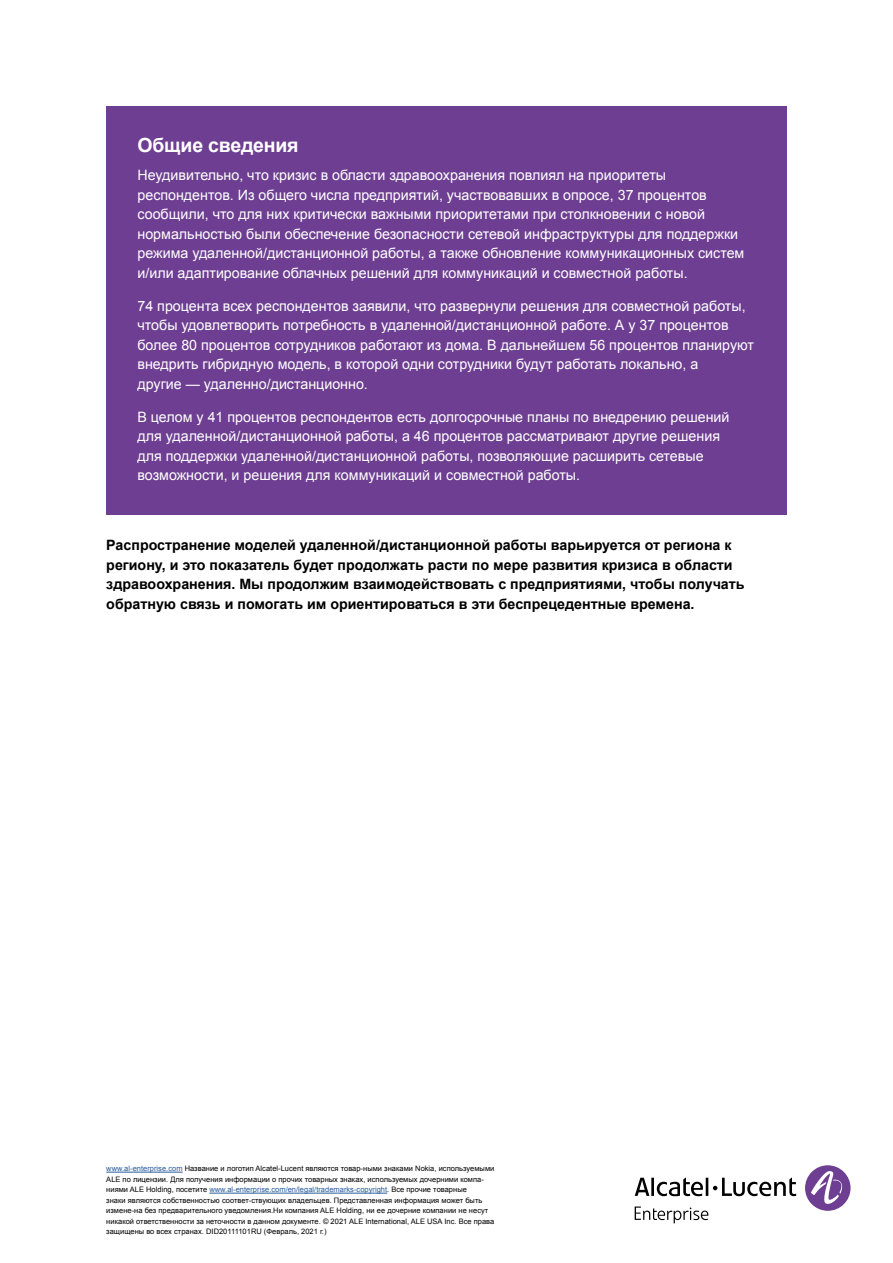
<style>
.page{position:relative;width:893px;height:1263px;background:#fff}
.page>*{position:absolute;margin:0;border:0;box-sizing:border-box;transform-origin:0 0}
.t1{font:700 19.5px "Arial";letter-spacing:-.01em;color:#fff}
.t2{font:14.25px/19.5px "Arial";color:#fff}
.t3{font:700 14.25px/19.5px "Arial";color:#000}
.t4{font:7.5px/10.5px "Arial";letter-spacing:.005em;color:#000}
.s1{font-weight:400;color:#fff}
.s2{color:#275b9b}
</style>
<div class="page">
<div style="left:805px;top:1165px;width:45px;height:46px;background:#6d3e91;border-radius:50%"></div>
<svg style="left:811px;top:1171px;width:34px;height:34px"></svg>
<svg style="left:635px;top:1177px;width:161px;height:19px"></svg>
<svg style="left:635px;top:1206px;width:73px;height:17px"></svg>
<hr style="left:106px;top:1172px;width:77px;height:1px;background:#275b9b">
<hr style="left:209px;top:1193px;width:178px;height:1px;background:#275b9b">
<div style="left:106px;top:106px;width:681px;height:408px;background:#6d3e91"></div>
<h1 class="t1" style="left:137px;top:132px;width:163px">Общие сведения</h1>
<p class="t2" style="left:137px;top:166px;width:608px">Неудивительно, что кризис в области здравоохранения повлиял на приоритеты респондентов. Из общего числа предприятий, участвовавших в опросе, 37 процентов сообщили, что для них критически важными приоритетами при столкновении с новой нормальностью были обеспечение безопасности сетевой инфраструктуры для поддержки режима удаленной/дистанционной работы, а также обновление коммуникационных систем и/или адаптирование облачных решений для коммуникаций и совместной работы.</p>
<p class="t2" style="left:137px;top:296px;width:618px">74 процента всех респондентов заявили, что развернули решения для совместной работы, чтобы удовлетворить потребность в удаленной/дистанционной работе. А у 37 процентов более 80 процентов сотрудников работают из дома. В дальнейшем 56 процентов планируют внедрить гибридную модель, в которой одни сотрудники будут работать локально, а<br>другие — удаленно/дистанционно.</p>
<p class="t2" style="left:137px;top:407px;width:593px">В целом у 41 процентов респондентов есть долгосрочные планы по внедрению решений для удаленной/дистанционной работы, а 46 процентов рассматривают другие решения для поддержки удаленной/дистанционной работы, позволяющие расширить сетевые возможности, и решения для коммуникаций и совместной работы.</p>
<p class="t3" style="left:106px;top:536px;width:682px">Распространение моделей удаленной/дистанционной работы варьируется от региона к региону, и это показатель будет продолжать расти по мере развития кризиса в области здравоохранения. Мы продолжим взаимодействовать с предприятиями, чтобы получать обратную связь и помогать им ориентироваться в эти беспрецедентные времена. <span class="s1">мы все через</span></p>
<p class="t4" style="left:106px;top:1163px;width:390px"><span class="s2">www.al-enterprise.com</span> Название и логотип Alcatel-Lucent являются товар-ными знаками Nokia, используемыми ALE по лицензии. Для получения информации о прочих товарных знаках, используемых дочерними компа&shy;ниями ALE Holding, посетите <span class="s2">www.al-enterprise.com/en/legal/trademarks-copyright</span>. Все прочие товарные<br>знаки являются собственностью соответ-ствующих владельцев. Представленная информация может быть измене-на без предварительного уведомления.Ни компания ALE Holding, ни ее дочерние компании не несут никакой ответственности за неточности в данном документе. © 2021 ALE International, ALE USA Inc. Все права защищены во всех странах. DID20111101RU (Февраль, 2021 г.)</p>
</div>
